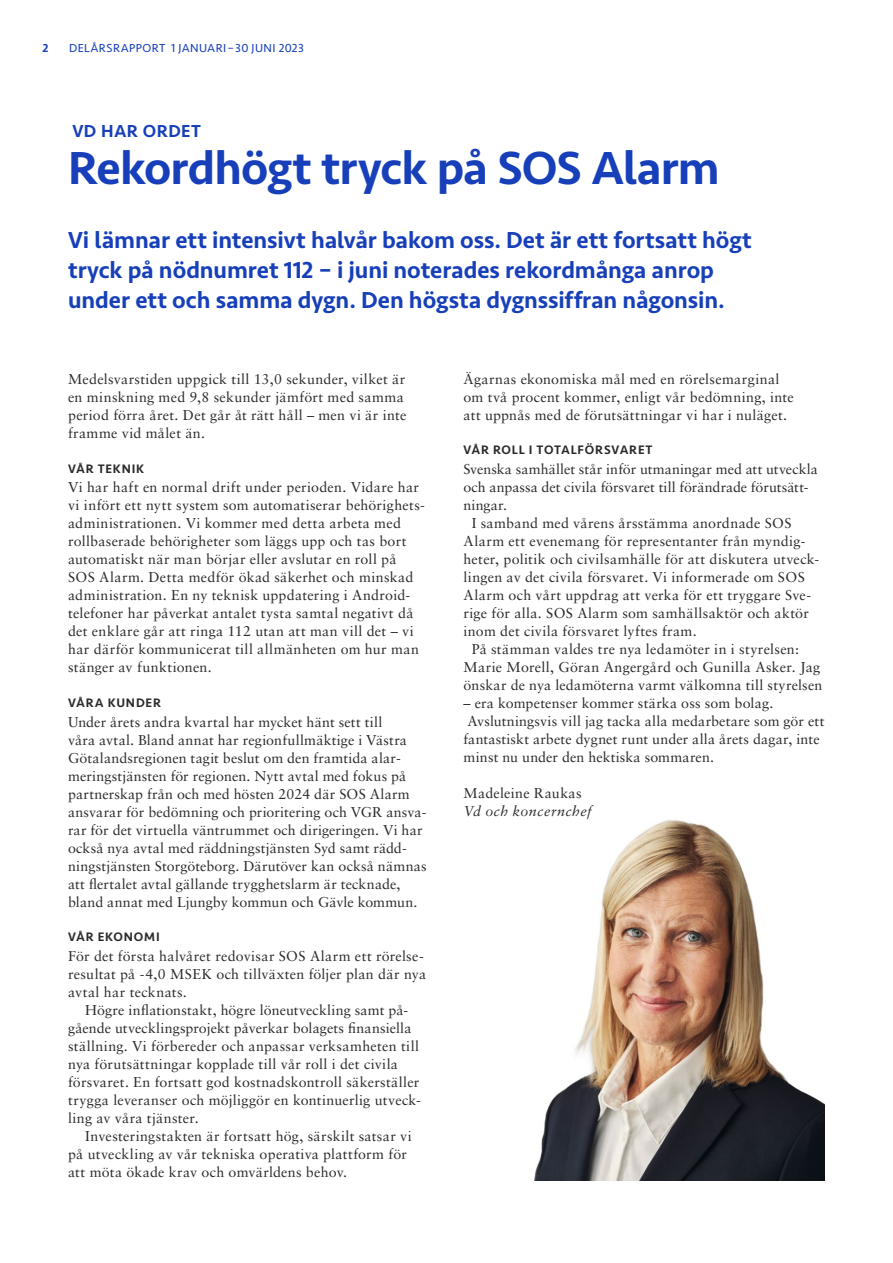
<style>
.page{position:relative;width:893px;height:1263px;background:#fff}
.page>*{position:absolute;margin:0;border:0;box-sizing:border-box;transform-origin:0 0}
.t1{font:500 48px "Seravek";letter-spacing:-.02em;color:#163fb9}
.t2{font:500 24px/30px "Seravek";letter-spacing:-.005em;color:#163fb9}
.t3{font:500 18px "Seravek";letter-spacing:.025em;color:#163fb9}
.t4{font:14.25px/18px "Sabon LT Std";letter-spacing:.015em;color:#2b2a29}
.t5{font:italic 14.25px "Sabon LT Std";letter-spacing:.03em;color:#2b2a29}
.t6{font:500 12.75px "Seravek";letter-spacing:.06em;color:#2b2a29}
.t7{font:12px "Seravek";letter-spacing:.035em;color:#163fb9}
.t8{font:500 12px "Seravek";color:#163fb9}
</style>
<div class="page">
<img style="left:534px;top:820px;width:291px;height:360px">
<p class="t8" style="left:43px;top:40px;width:7px">2</p>
<p class="t7" style="left:69px;top:40px;width:236px">DELÅRSRAPPORT 1 JANUARI–30 JUNI 2023</p>
<p class="t3" style="left:72px;top:120px;width:130px">VD HAR ORDET</p>
<h1 class="t1" style="left:68px;top:138px;width:653px">Rekordhögt tryck på SOS Alarm</h1>
<h2 class="t2" style="left:68px;top:225px;width:685px">Vi lämnar ett intensivt halvår bakom oss. Det är ett fortsatt högt tryck på nödnumret 112 – i juni noterades rekordmånga anrop under ett och samma dygn. Den högsta dygnssiffran någonsin.</h2>
<p class="t4" style="left:68px;top:370px;width:340px">Medelsvarstiden uppgick till 13,0 sekunder, vilket är en minskning med 9,8 sekunder jämfört med samma period förra året. Det går åt rätt håll – men vi är inte framme vid målet än.</p>
<p class="t6" style="left:68px;top:460px;width:78px">VÅR TEKNIK</p>
<p class="t4" style="left:68px;top:478px;width:358px">Vi har haft en normal drift under perioden. Vidare har vi infört ett nytt system som automatiserar behörighets&shy;administrationen. Vi kommer med detta arbeta med rollbaserade behörigheter som läggs upp och tas bort automatiskt när man börjar eller avslutar en roll på SOS Alarm. Detta medför ökad säkerhet och minskad administration. En ny teknisk uppdatering i Android&shy;telefoner har påverkat antalet tysta samtal negativt då det enklare går att ringa 112 utan att man vill det – vi har därför kommunicerat till allmänheten om hur man stänger av funktionen.</p>
<p class="t6" style="left:68px;top:695px;width:95px">VÅRA KUNDER</p>
<p class="t4" style="left:68px;top:712px;width:360px">Under årets andra kvartal har mycket hänt sett till<br>våra avtal. Bland annat har regionfullmäktige i Västra Götalandsregionen tagit beslut om den framtida alar&shy;meringstjänsten för regionen. Nytt avtal med fokus på partnerskap från och med hösten 2024 där SOS Alarm ansvarar för bedömning och prioritering och VGR ansva&shy;rar för det virtuella väntrummet och dirigeringen. Vi har också nya avtal med räddningstjänsten Syd samt rädd&shy;ningstjänsten Storgöteborg. Därutöver kan också nämnas att flertalet avtal gällande trygghetslarm är tecknade, bland annat med Ljungby kommun och Gävle kommun.</p>
<p class="t6" style="left:68px;top:929px;width:93px">VÅR EKONOMI</p>
<p class="t4" style="left:68px;top:947px;width:360px">För det första halvåret redovisar SOS Alarm ett rörelse&shy;resultat på -4,0 MSEK och tillväxten följer plan där nya avtal har tecknats.</p>
<p class="t4" style="left:68px;top:1001px;width:354px;text-indent:17px">Högre inflationstakt, högre löneutveckling samt på&shy;gående utvecklingsprojekt påverkar bolagets finansiella ställning. Vi förbereder och anpassar verksamheten till nya förutsättningar kopplade till vår roll i det civila försvaret. En fortsatt god kostnadskontroll säkerställer trygga leveranser och möjliggör en kontinuerlig utveck&shy;ling av våra tjänster.</p>
<p class="t4" style="left:68px;top:1127px;width:345px;text-indent:17px">Investeringstakten är fortsatt hög, särskilt satsar vi på utveckling av vår tekniska operativa plattform för att möta ökade krav och omvärldens behov.</p>
<p class="t4" style="left:463px;top:370px;width:332px">Ägarnas ekonomiska mål med en rörelsemarginal om två procent kommer, enligt vår bedömning, inte att uppnås med de förutsättningar vi har i nuläget.</p>
<p class="t6" style="left:463px;top:442px;width:190px">VÅR ROLL I TOTALFÖRSVARET</p>
<p class="t4" style="left:463px;top:460px;width:356px">Svenska samhället står inför utmaningar med att utveckla</p>
<p class="t4" style="left:463px;top:478px;width:347px">och anpassa det civila försvaret till förändrade förutsätt-</p>
<p class="t4" style="left:463px;top:496px;width:45px">ningar.</p>
<p class="t4" style="left:472px;top:514px;width:321px">I samband med vårens årsstämma anordnade SOS</p>
<p class="t4" style="left:463px;top:532px;width:344px">Alarm ett evenemang för representanter från myndig-</p>
<p class="t4" style="left:463px;top:550px;width:357px">heter, politik och civilsamhälle för att diskutera utveck-</p>
<p class="t4" style="left:463px;top:568px;width:343px">lingen av det civila försvaret. Vi informerade om SOS</p>
<p class="t4" style="left:463px;top:586px;width:349px">Alarm och vårt uppdrag att verka för ett tryggare Sve-</p>
<p class="t4" style="left:463px;top:604px;width:347px">rige för alla. SOS Alarm som samhällsaktör och aktör</p>
<p class="t4" style="left:463px;top:622px;width:235px">inom det civila försvaret lyftes fram.</p>
<p class="t4" style="left:472px;top:640px;width:329px">På stämman valdes tre nya ledamöter in i styrelsen:</p>
<p class="t4" style="left:463px;top:658px;width:358px">Marie Morell, Göran Angergård och Gunilla Asker. Jag</p>
<p class="t4" style="left:463px;top:676px;width:360px">önskar de nya ledamöterna varmt välkomna till styrelsen</p>
<p class="t4" style="left:463px;top:694px;width:362px">– era kompetenser kommer stärka oss som bolag.<br>Avslutningsvis vill jag tacka alla medarbetare som gör ett fantastiskt arbete dygnet runt under alla årets dagar, inte minst nu under den hektiska sommaren.</p>
<p class="t4" style="left:463px;top:784px;width:120px">Madeleine Raukas</p>
<p class="t5" style="left:463px;top:802px;width:130px">Vd och koncernchef</p>
</div>
